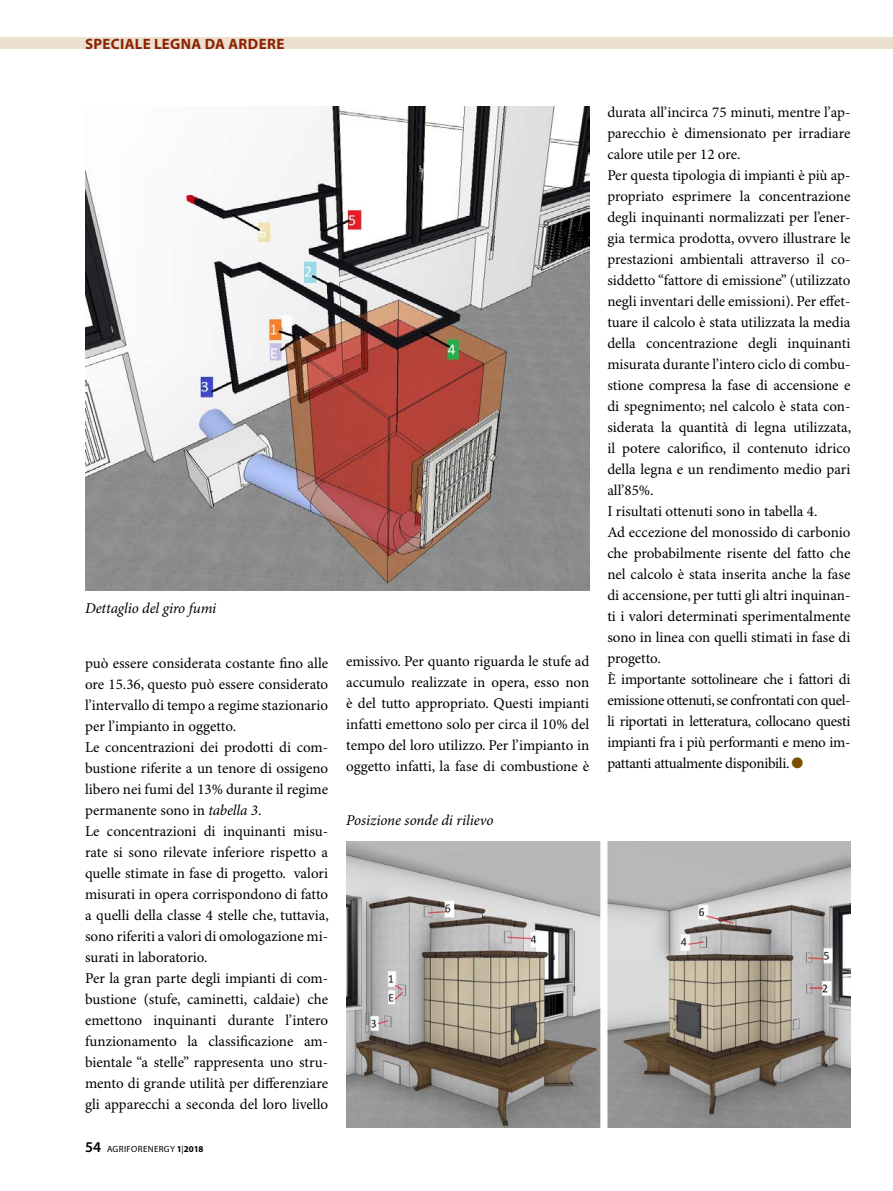
<style>
.page{position:relative;width:893px;height:1191px;background:#fff}
.page>*{position:absolute;margin:0;border:0;box-sizing:border-box;transform-origin:0 0}
.t1{font:15px/21px "Minion Pro";color:#000}
.t2{font:italic 15px "Minion Pro";letter-spacing:-.005em;color:#000}
.t3{font:700 15px "Myriad Pro";letter-spacing:.02em;color:#8b2301}
.t4{font:9px "Myriad Pro";letter-spacing:.04em;color:#000}
.s1{font-style:italic}
.s2{font-weight:600;font-size:15px}
.s3{font-weight:700}
.s4{color:#7d4e00}
</style>
<div class="page">
<div style="left:0;top:37px;width:893px;height:12px;background:#ebdfd0"></div>
<img style="left:346px;top:841px;width:504px;height:286px">
<img style="left:85px;top:106px;width:504px;height:484px">
<p class="t3" style="left:85px;top:35px;width:201px">SPECIALE LEGNA DA ARDERE</p>
<p class="t2" style="left:85px;top:599px;width:133px">Dettaglio del giro fumi</p>
<p class="t1" style="left:85px;top:653px;width:245px">può essere considerata costante fino alle ore 15.36, questo può essere considerato l’intervallo di tempo a regime stazionario per l’impianto in oggetto.<br>Le concentrazioni dei prodotti di com&shy;bustione riferite a un tenore di ossigeno libero nei fumi del 13% durante il regime permanente sono in <span class="s1">tabella 3</span>.<br>Le concentrazioni di inquinanti misu&shy;rate si sono rilevate inferiore rispetto a quelle stimate in fase di progetto. valori misurati in opera corrispondono di fatto a quelli della classe 4 stelle che, tuttavia, sono riferiti a valori di omologazione mi&shy;surati in laboratorio.<br>Per la gran parte degli impianti di com&shy;bustione (stufe, caminetti, caldaie) che emettono inquinanti durante l’intero funzionamento la classificazione am&shy;bientale “a stelle” rappresenta uno stru&shy;mento di grande utilità per differenziare gli apparecchi a seconda del loro livello</p>
<p class="t4" style="left:85px;top:1144px;width:120px"><span class="s2">54</span> AGRIFORENERGY <span class="s3">1</span>|<span class="s3">2018</span></p>
<p class="t1" style="left:346px;top:651px;width:245px;text-align:justify">emissivo. Per quanto riguarda le stufe ad accumulo realizzate in opera, esso non è del tutto appropriato. Questi impianti infatti emettono solo per circa il 10% del tempo del loro utilizzo. Per l’impianto in oggetto infatti, la fase di combustione è</p>
<p class="t2" style="left:346px;top:811px;width:149px">Posizione sonde di rilievo</p>
<p class="t1" style="left:607px;top:103px;width:245px">durata all’incirca 75 minuti, mentre l’ap&shy;parecchio è dimensionato per irradiare calore utile per 12 ore.<br>Per questa tipologia di impianti è più ap&shy;propriato esprimere la concentrazione degli inquinanti normalizzati per l’ener&shy;gia termica prodotta, ovvero illustrare le prestazioni ambientali attraverso il co&shy;siddetto “fattore di emissione” (utilizzato negli inventari delle emissioni). Per effet&shy;tuare il calcolo è stata utilizzata la media della concentrazione degli inquinanti misurata durante l’intero ciclo di combu&shy;stione compresa la fase di accensione e di spegnimento; nel calcolo è stata con&shy;siderata la quantità di legna utilizzata, il potere calorifico, il contenuto idrico della legna e un rendimento medio pari all’85%.<br>I risultati ottenuti sono in tabella 4.<br>Ad eccezione del monossido di carbonio che probabilmente risente del fatto che nel calcolo è stata inserita anche la fase di accensione, per tutti gli altri inquinan&shy;ti i valori determinati sperimentalmente sono in linea con quelli stimati in fase di progetto.<br>È importante sottolineare che i fattori di emissione ottenuti, se confrontati con quel&shy;li riportati in letteratura, collocano questi impianti fra i più performanti e meno im&shy;pattanti attualmente disponibili. <span class="s4">●</span></p>
</div>
